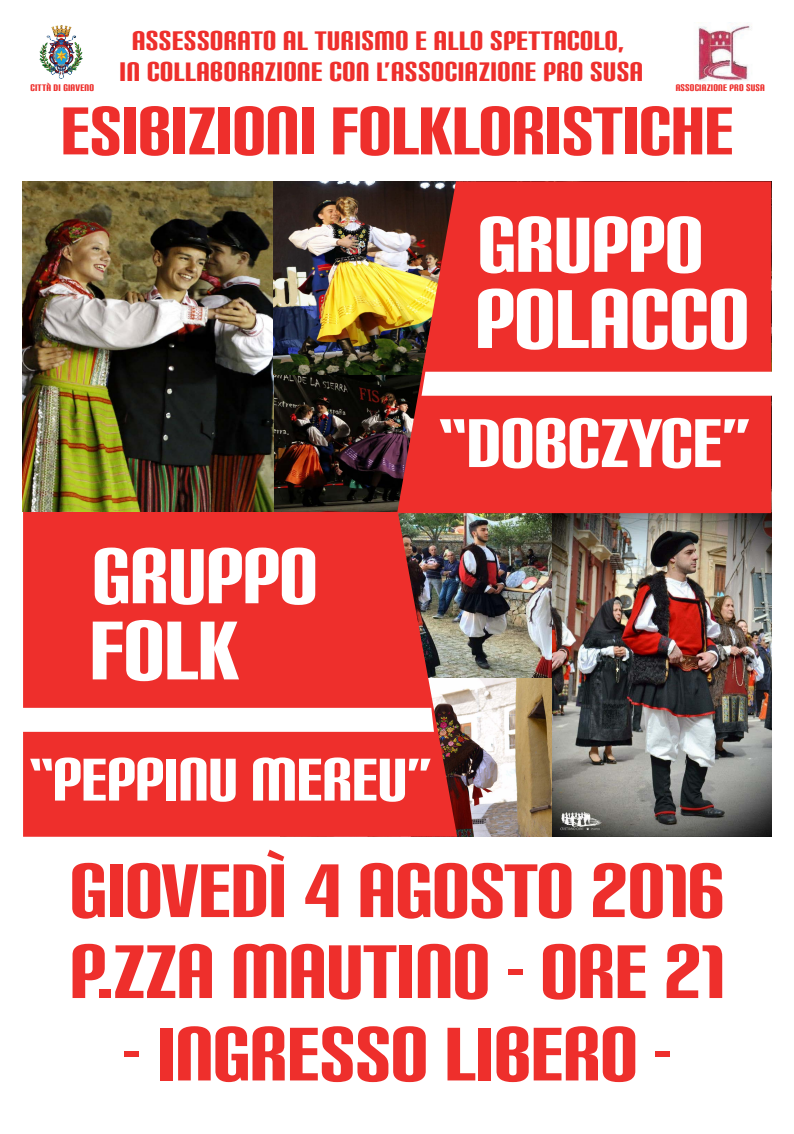
<style>
.page{position:relative;width:794px;height:1134px;background:#fff}
.page>*{position:absolute;margin:0;border:0;box-sizing:border-box;transform-origin:0 0}
.t1{font:81.2px "Carbon Bl";color:#fff}
.t2{font:76px "Carbon Bl";color:#fff}
.t3{font:74px/81px "Carbon Bl";color:#ee2f2c}
.t4{font:67.2px "Carbon Bl";color:#fff}
.t5{font:66px "Carbon Bl";color:#ee2f2c}
.t6{font:58.8px "Carbon Bl";color:#fff}
.t7{font:26px/31.2px "Carbon Bl";letter-spacing:.02em;color:#ee2f2c;text-align:center}
.t8{font:9.2px "Carbon Bl";letter-spacing:.02em;color:#ee2f2c}
</style>
<div class="page">
<img style="left:40px;top:25px;width:42px;height:54px">
<img style="left:698px;top:23px;width:54px;height:58px">
<img style="left:551px;top:508px;width:221px;height:329px">
<img style="left:457px;top:513px;width:94px;height:165px">
<img style="left:457px;top:678px;width:94px;height:159px">
<svg style="left:23px;top:511px;width:434px;height:326px;background:#e4332f"></svg>
<img style="left:23px;top:181px;width:374px;height:330px">
<svg style="left:397px;top:181px;width:374px;height:332px;background:#e1322d"></svg>
<svg style="left:23px;top:708px;width:411px;height:24px"></svg>
<svg style="left:421px;top:372px;width:351px;height:24px"></svg>
<p class="t7" style="left:120px;top:25px;width:525px">ASSESSORATO AL TURISMO E ALLO SPETTACOLO,<br>IN COLLABORAZIONE CON L’ASSOCIAZIONE PRO SUSA</p>
<h3 class="t5" style="left:61px;top:94px;width:674px">ESIBIZIONI FOLKLORISTICHE</h3>
<p class="t8" style="left:30px;top:82px;width:65px">CITTÀ DI GIAVENO</p>
<p class="t8" style="left:675px;top:82px;width:91px">ASSOCIAZIONE PRO SUSA</p>
<h2 class="t2" style="left:478px;top:202px;width:227px">GRUPPO</h2>
<h1 class="t1" style="left:475px;top:273px;width:275px">POLACCO</h1>
<h3 class="t4" style="left:438px;top:405px;width:315px">“DOBCZYCE”</h3>
<h2 class="t2" style="left:92px;top:533px;width:227px">GRUPPO</h2>
<h1 class="t1" style="left:90px;top:605px;width:151px">FOLK</h1>
<h3 class="t6" style="left:28px;top:746px;width:405px">“PEPPINU MEREU”</h3>
<h3 class="t3" style="left:70px;top:850px;width:656px">GIOVEDÌ 4 AGOSTO 2016<br>P.ZZA MAUTINO - ORE 21</h3>
<h3 class="t3" style="left:123px;top:1013px;width:550px">- INGRESSO LIBERO -</h3>
</div>
